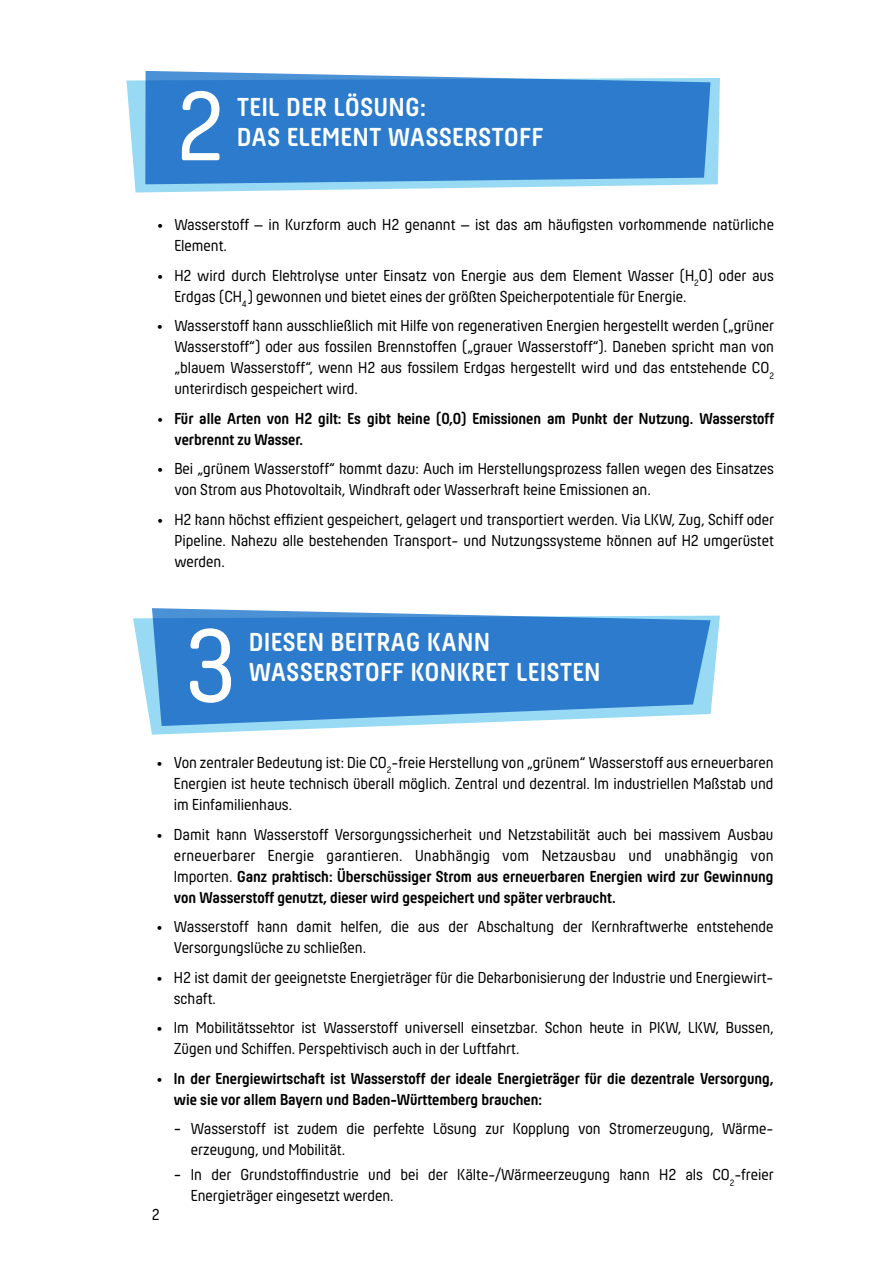
<style>
.page{position:relative;width:893px;height:1263px;background:#fff}
.page>*{position:absolute;margin:0;border:0;box-sizing:border-box;transform-origin:0 0}
.t1{font:107.85px "Hansom FY";color:#fff}
.t2{font:102px "Hansom FY";color:#fff}
.t3{font:700 27px "Hansom FY";letter-spacing:.03em;color:#fff}
.t4{font:16.5px/21px "Hansom FY";color:#000}
.t5{font:700 16.5px/21px "Hansom FY";color:#000}
.s1{font-weight:700}
.s2{font-size:18px}
</style>
<div class="page">
<svg style="left:126px;top:78px;width:594px;height:114px;fill:#98daf4"></svg>
<svg style="left:145px;top:71px;width:565px;height:113px;background:#3a84d0"></svg>
<svg style="left:133px;top:616px;width:587px;height:119px"></svg>
<svg style="left:152px;top:608px;width:559px;height:118px;background:#468ed3"></svg>
<h2 class="t2" style="left:176px;top:67px;width:49px">2</h2>
<h3 class="t3" style="left:237px;top:92px;width:190px">TEIL DER LÖSUNG:</h3>
<h3 class="t3" style="left:237px;top:122px;width:307px">DAS ELEMENT WASSERSTOFF</h3>
<p class="t4" style="left:174px;top:214px;width:601px;text-indent:-17px"><span class="s1">•</span> Wasserstoff – in Kurzform auch H2 genannt – ist das am häufigsten vorkommende natürliche<br>Element.</p>
<p class="t4" style="left:174px;top:264px;width:601px;text-indent:-17px"><span class="s1">•</span> H2 wird durch Elektrolyse unter Einsatz von Energie aus dem Element Wasser (H<sub>2</sub>O) oder aus<br>Erdgas (CH<sub>4</sub>) gewonnen und bietet eines der größten Speicherpotentiale für Energie.</p>
<p class="t4" style="left:174px;top:315px;width:601px;text-align:justify;text-indent:-17px"><span class="s1">•</span> Wasserstoff kann ausschließlich mit Hilfe von regenerativen Energien hergestellt werden („grüner Wasserstoff“) oder aus fossilen Brennstoffen („grauer Wasserstoff“). Daneben spricht man von „blauem Wasserstoff“, wenn H2 aus fossilem Erdgas hergestellt wird und das entstehende CO<sub>2 </sub>unterirdisch gespeichert wird.</p>
<p class="t5" style="left:174px;top:408px;width:601px;text-indent:-17px">• Für alle Arten von H2 gilt: Es gibt keine (0,0) Emissionen am Punkt der Nutzung. Wasserstoff verbrennt zu Wasser.</p>
<p class="t4" style="left:174px;top:458px;width:601px;text-indent:-17px"><span class="s1">•</span> Bei „grünem Wasserstoff“ kommt dazu: Auch im Herstellungsprozess fallen wegen des Einsatzes von Strom aus Photovoltaik, Windkraft oder Wasserkraft keine Emissionen an.</p>
<p class="t4" style="left:174px;top:509px;width:601px;text-align:justify;text-indent:-17px"><span class="s1">•</span> H2 kann höchst effizient gespeichert, gelagert und transportiert werden. Via LKW, Zug, Schiff oder Pipeline. Nahezu alle bestehenden Transport- und Nutzungssysteme können auf H2 umgerüstet werden.</p>
<h1 class="t1" style="left:185px;top:604px;width:54px">3</h1>
<h3 class="t3" style="left:249px;top:627px;width:242px">DIESEN BEITRAG KANN</h3>
<h3 class="t3" style="left:249px;top:657px;width:353px">WASSERSTOFF KONKRET LEISTEN</h3>
<p class="t4" style="left:174px;top:752px;width:601px;text-align:justify;text-indent:-17px"><span class="s1">•</span> Von zentraler Bedeutung ist: Die CO<sub>2</sub>-freie Herstellung von „grünem“ Wasserstoff aus erneuerbaren Energien ist heute technisch überall möglich. Zentral und dezentral. Im industriellen Maßstab und im Einfamilienhaus.</p>
<p class="t4" style="left:174px;top:823px;width:601px;text-align:justify;text-indent:-17px"><span class="s1">•</span> Damit kann Wasserstoff Versorgungssicherheit und Netzstabilität auch bei massivem Ausbau erneuerbarer Energie garantieren. Unabhängig vom Netzausbau und unabhängig von Importen. <span class="s1">Ganz praktisch: Überschüssiger Strom aus erneuerbaren Energien wird zur Gewinnung von Wasserstoff genutzt, dieser wird gespeichert und später verbraucht.</span></p>
<p class="t4" style="left:174px;top:916px;width:601px;text-indent:-17px"><span class="s1">•</span> Wasserstoff kann damit helfen, die aus der Abschaltung der Kernkraftwerke entstehende<br>Versorgungslücke zu schließen.</p>
<p class="t4" style="left:174px;top:966px;width:601px;text-indent:-17px"><span class="s1">•</span> H2 ist damit der geeignetste Energieträger für die Dekarbonisierung der Industrie und Energiewirt&shy;schaft.</p>
<p class="t4" style="left:174px;top:1017px;width:601px;text-indent:-17px"><span class="s1">•</span> Im Mobilitätssektor ist Wasserstoff universell einsetzbar. Schon heute in PKW, LKW, Bussen,<br>Zügen und Schiffen. Perspektivisch auch in der Luftfahrt.</p>
<p class="t5" style="left:174px;top:1067px;width:601px;text-indent:-17px">• In der Energiewirtschaft ist Wasserstoff der ideale Energieträger für die dezentrale Versorgung, wie sie vor allem Bayern und Baden-Württemberg brauchen:</p>
<p class="t4" style="left:191px;top:1118px;width:584px;text-indent:-17px"><span class="s2">-</span> Wasserstoff ist zudem die perfekte Lösung zur Kopplung von Stromerzeugung, Wärme&shy;erzeugung, und Mobilität.</p>
<p class="t4" style="left:191px;top:1164px;width:584px;text-indent:-17px"><span class="s2">-</span> In der Grundstoffindustrie und bei der Kälte-/Wärmeerzeugung kann H2 als CO<sub>2</sub>-freier<br>Energieträger eingesetzt werden.</p>
<p class="t4" style="left:152px;top:1204px;width:9px">2</p>
</div>
